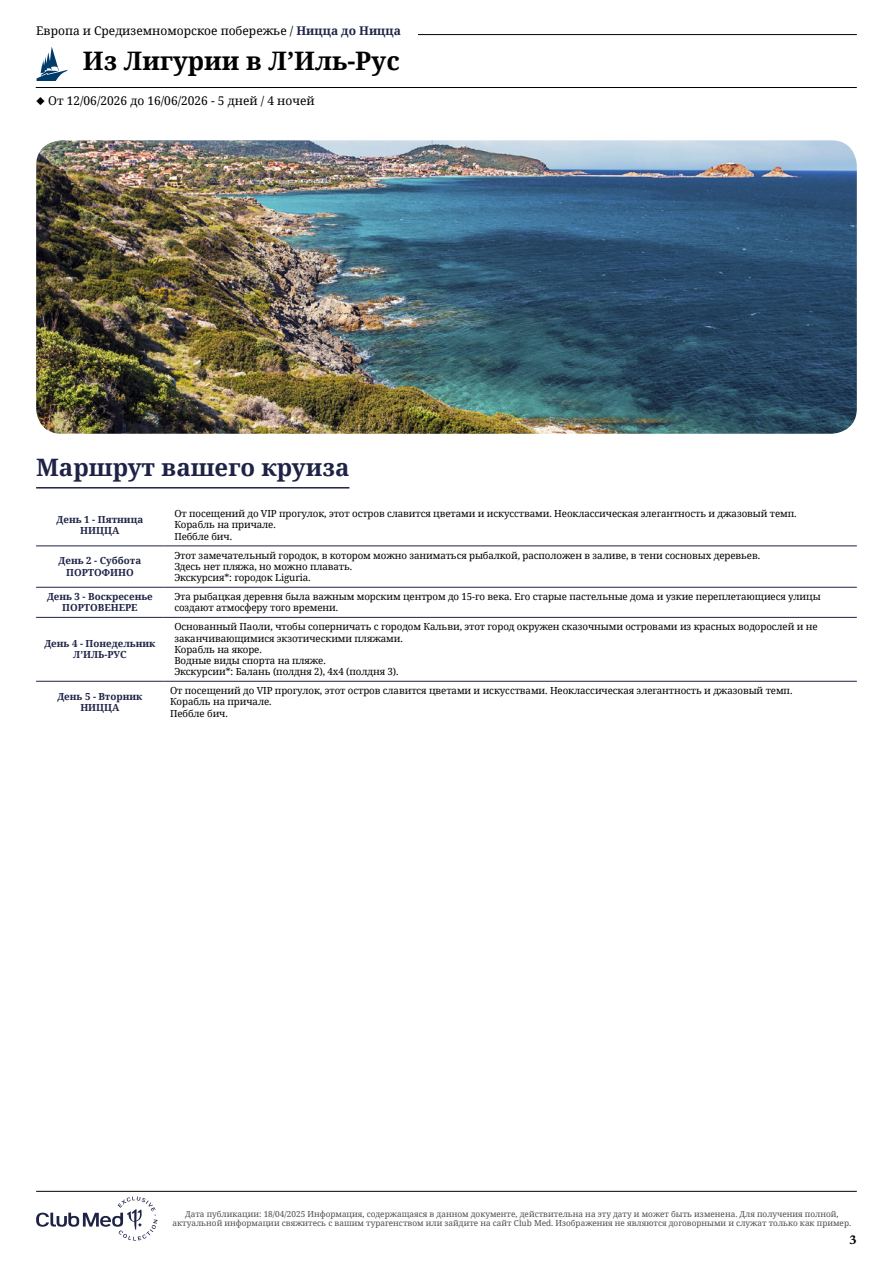
<style>
.page{position:relative;width:893px;height:1263px;background:#fff}
.page>*{position:absolute;margin:0;border:0;box-sizing:border-box;transform-origin:0 0}
.t1{font:700 25.5px "Noto Serif";color:#000}
.t2{font:700 24px "Noto Serif";color:#1e2346}
.t3{font:700 12.6px "Newsreader 24 pt";color:#000}
.t4{font:12px "Noto Serif";color:#000}
.t5{font:9.75px/11.2px "Noto Serif";letter-spacing:-.01em;color:#000}
.t6{font:700 9.75px/11.2px "Noto Serif";color:#1e2346;text-align:center}
.t7{font:8.25px/9px "Noto Serif";color:#4d4d4d;text-align:center}
.s1{font-weight:700;color:#1e2346}
</style>
<div class="page">
<hr style="left:107px;top:34px;width:750px;height:1px;background:#000">
<hr style="left:36px;top:87px;width:821px;height:1px;background:#000">
<svg style="left:36px;top:47px;width:32px;height:34px"></svg>
<div style="left:36px;top:26px;width:382px;height:17px;background:#fff"></div>
<img style="left:36px;top:140px;width:821px;height:294px">
<hr style="left:36px;top:487px;width:313px;height:1px;background:#1e2346">
<hr style="left:36px;top:546px;width:128px;height:1px;background:#1e2346">
<hr style="left:164px;top:546px;width:693px;height:1px;background:#1e2346">
<hr style="left:36px;top:587px;width:128px;height:1px;background:#1e2346">
<hr style="left:164px;top:587px;width:693px;height:1px;background:#1e2346">
<hr style="left:36px;top:617px;width:128px;height:1px;background:#1e2346">
<hr style="left:36px;top:681px;width:128px;height:1px;background:#1e2346">
<hr style="left:164px;top:617px;width:693px;height:1px;background:#1e2346">
<hr style="left:164px;top:681px;width:693px;height:1px;background:#1e2346">
<svg style="left:36px;top:1196px;width:122px;height:44px"></svg>
<hr style="left:36px;top:1191px;width:821px;height:1px;background:#000">
<p class="t4" style="left:36px;top:22px;width:366px">Европа и Средиземноморское побережье / <span class="s1">Ницца до Ницца</span></p>
<h1 class="t1" style="left:83px;top:43px;width:318px">Из Лигурии в Л’Иль-Рус</h1>
<p class="t4" style="left:36px;top:93px;width:280px">◆ От 12/06/2026 до 16/06/2026 - 5 дней / 4 ночей</p>
<h2 class="t2" style="left:36px;top:451px;width:315px">Маршрут вашего круиза</h2>
<p class="t6" style="left:57px;top:513px;width:88px">День 1 - Пятница<br>НИЦЦА</p>
<p class="t5" style="left:174px;top:507px;width:624px">От посещений до VIP прогулок, этот остров славится цветами и искусствами. Неоклассическая элегантность и джазовый темп.<br>Корабль на причале.<br>Пеббле бич.</p>
<p class="t6" style="left:59px;top:555px;width:84px">День 2 - Суббота<br>ПОРТОФИНО</p>
<p class="t5" style="left:174px;top:549px;width:587px">Этот замечательный городок, в котором можно заниматься рыбалкой, расположен в заливе, в тени сосновых деревьев.<br>Здесь нет пляжа, но можно плавать.<br>Экскурсия*: городок Liguria.</p>
<p class="t6" style="left:47px;top:591px;width:107px">День 3 - Воскресенье<br>ПОРТОВЕНЕРЕ</p>
<p class="t5" style="left:174px;top:591px;width:648px">Эта рыбацкая деревня была важным морским центром до 15-го века. Его старые пастельные дома и узкие переплетающиеся улицы создают атмосферу того времени.</p>
<p class="t6" style="left:44px;top:638px;width:113px">День 4 - Понедельник<br>Л’ИЛЬ-РУС</p>
<p class="t5" style="left:174px;top:621px;width:645px">Основанный Паоли, чтобы соперничать с городом Кальви, этот город окружен сказочными островами из красных водорослей и не заканчивающимися экзотическими пляжами.<br>Корабль на якоре.<br>Водные виды спорта на пляже.<br>Экскурсии*: Балань (полдня 2), 4x4 (полдня 3).</p>
<p class="t6" style="left:57px;top:690px;width:87px">День 5 - Вторник<br>НИЦЦА</p>
<p class="t5" style="left:170px;top:685px;width:624px">От посещений до VIP прогулок, этот остров славится цветами и искусствами. Неоклассическая элегантность и джазовый темп.<br>Корабль на причале.<br>Пеббле бич.</p>
<p class="t7" style="left:173px;top:1209px;width:680px">Дата публикации: 18/04/2025 Информация, содержащаяся в данном документе, действительна на эту дату и может быть изменена. Для получения полной, актуальной информации свяжитесь с вашим турагенством или зайдите на сайт Club Med. Изображения не являются договорными и служат только как пример.</p>
<p class="t3" style="left:849px;top:1230px;width:9px">3</p>
</div>
